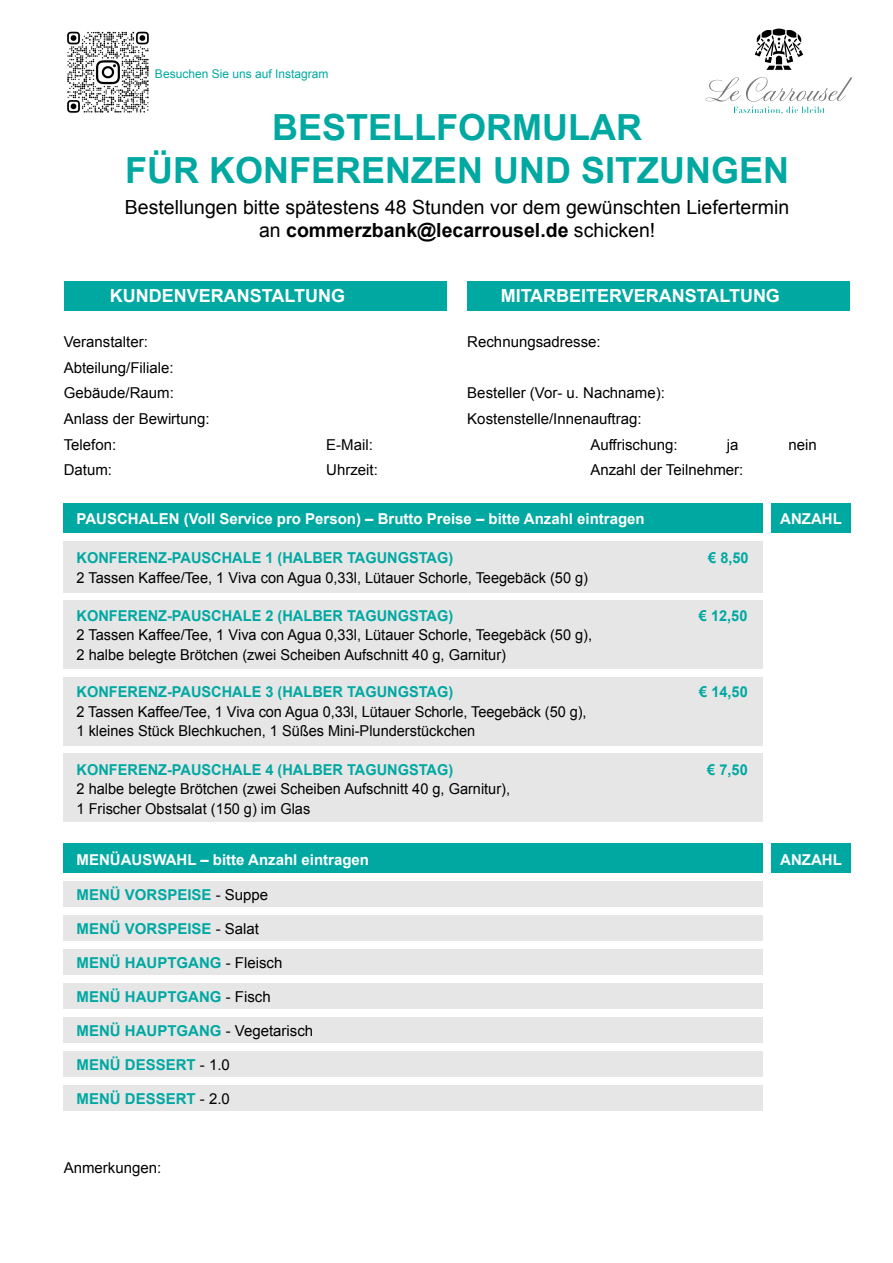
<style>
.page{position:relative;width:893px;height:1263px;background:#fff}
.page>*{position:absolute;margin:0;border:0;box-sizing:border-box;transform-origin:0 0}
.t1{font:700 36px/43.2px "Arial";color:#00a8a2;text-align:center}
.t2{font:19.5px/23.4px "Arial";color:#000;text-align:center}
.t3{font:700 18px "Arial";color:#fff}
.t4{font:15px/19.5px "Arial";color:#000}
.t5{font:700 15px "Arial";color:#00a8a2}
.t6{font:700 15px "Arial";color:#fff}
.t7{font:700 15px "Arial";color:#00a8a2}
.t8{font:12px "Arial";color:#00a8a2}
.s1{font-weight:700}
.s2{font-style:inherit}
.s3{font-weight:400;color:#000}
</style>
<div class="page">
<svg style="left:755px;top:29px;width:48px;height:41px"></svg>
<svg style="left:705px;top:77px;width:147px;height:38px"></svg>
<div style="left:64px;top:881px;width:699px;height:26px;background:#e6e6e6"></div>
<div style="left:64px;top:915px;width:699px;height:26px;background:#e6e6e6"></div>
<div style="left:64px;top:983px;width:699px;height:26px;background:#e6e6e6"></div>
<div style="left:64px;top:1051px;width:699px;height:26px;background:#e6e6e6"></div>
<div style="left:64px;top:949px;width:699px;height:26px;background:#e6e6e6"></div>
<div style="left:64px;top:1017px;width:699px;height:26px;background:#e6e6e6"></div>
<div style="left:64px;top:1085px;width:699px;height:26px;background:#e6e6e6"></div>
<div style="left:771px;top:843px;width:79px;height:30px;background:#00a8a2"></div>
<div style="left:64px;top:843px;width:699px;height:30px;background:#00a8a2"></div>
<div style="left:64px;top:541px;width:699px;height:51px;background:#e6e6e6"></div>
<div style="left:64px;top:601px;width:699px;height:68px;background:#e6e6e6"></div>
<div style="left:64px;top:677px;width:699px;height:68px;background:#e6e6e6"></div>
<div style="left:64px;top:754px;width:699px;height:68px;background:#e6e6e6"></div>
<div style="left:771px;top:503px;width:79px;height:30px;background:#00a8a2"></div>
<div style="left:64px;top:503px;width:699px;height:30px;background:#00a8a2"></div>
<div style="left:467px;top:281px;width:383px;height:29px;background:#00a8a2"></div>
<div style="left:64px;top:281px;width:382px;height:29px;background:#00a8a2"></div>
<img style="left:67px;top:31px;width:82px;height:82px">
<p class="t8" style="left:155px;top:66px;width:175px">Besuchen Sie uns auf Instagram</p>
<h1 class="t1" style="left:125px;top:107px;width:665px">BESTELLFORMULAR<br>FÜR KONFERENZEN UND SITZUNGEN</h1>
<h2 class="t2" style="left:125px;top:196px;width:666px">Bestellungen bitte spätestens 48 Stunden vor dem gewünschten Liefertermin an <span class="s1">commerzbank@lecarrousel.de</span> schicken!</h2>
<p class="t3" style="left:110px;top:284px;width:237px">KUNDENVERANSTALTUNG</p>
<p class="t3" style="left:501px;top:284px;width:281px">MITARBEITERVERANSTALTUNG</p>
<p class="t4" style="left:64px;top:332px;width:86px">Veranstalter:</p>
<p class="t4" style="left:467px;top:332px;width:135px">Rechnungsadresse:</p>
<p class="t4" style="left:64px;top:355px;width:112px;line-height:25.7px">Abteilung/Filiale:<br>Gebäude/Raum:</p>
<p class="t4" style="left:467px;top:383px;width:199px">Besteller (Vor- u. Nachname):</p>
<p class="t4" style="left:64px;top:409px;width:147px">Anlass der Bewirtung:</p>
<p class="t4" style="left:467px;top:409px;width:176px">Kostenstelle/Innenauftrag:</p>
<p class="t4" style="left:64px;top:435px;width:54px">Telefon:</p>
<p class="t4" style="left:326px;top:435px;width:48px">E-Mail:</p>
<p class="t4" style="left:590px;top:435px;width:89px">Auffrischung:</p>
<p class="t4" style="left:727px;top:435px;width:13px">ja</p>
<p class="t4" style="left:788px;top:435px;width:30px">nein</p>
<p class="t4" style="left:64px;top:460px;width:50px">Datum:</p>
<p class="t4" style="left:326px;top:460px;width:53px">Uhrzeit:</p>
<p class="t4" style="left:590px;top:460px;width:155px">Anzahl der Teilnehmer:</p>
<p class="t6" style="left:77px;top:508px;width:570px">PAUSCHALEN (Voll Service pro Person) <span class="s2">– Brutto Preise</span> – bitte Anzahl eintragen</p>
<p class="t6" style="left:780px;top:508px;width:63px">ANZAHL</p>
<p class="t5" style="left:77px;top:548px;width:378px">KONFERENZ-PAUSCHALE 1 (HALBER TAGUNGSTAG)</p>
<p class="t7" style="left:708px;top:548px;width:42px">€ 8,50</p>
<p class="t4" style="left:77px;top:568px;width:513px">2 Tassen Kaffee/Tee, 1 Viva con Agua 0,33l, Lütauer Schorle, Teegebäck (50 g)</p>
<p class="t5" style="left:77px;top:605px;width:378px">KONFERENZ-PAUSCHALE 2 (HALBER TAGUNGSTAG)</p>
<p class="t7" style="left:699px;top:605px;width:50px">€ 12,50</p>
<p class="t4" style="left:77px;top:625px;width:517px">2 Tassen Kaffee/Tee, 1 Viva con Agua 0,33l, Lütauer Schorle, Teegebäck (50 g),<br>2 halbe belegte Brötchen (zwei Scheiben Aufschnitt 40 g, Garnitur)</p>
<p class="t5" style="left:77px;top:682px;width:378px">KONFERENZ-PAUSCHALE 3 (HALBER TAGUNGSTAG)</p>
<p class="t7" style="left:699px;top:682px;width:50px">€ 14,50</p>
<p class="t4" style="left:77px;top:702px;width:511px">2 Tassen Kaffee/Tee, 1 Viva con Agua 0,33l, Lütauer Schorle, Teegebäck (50 g),<br>1 kleines Stück Blechkuchen, 1 Süßes Mini-Plunderstückchen</p>
<p class="t5" style="left:77px;top:759px;width:378px">KONFERENZ-PAUSCHALE 4 (HALBER TAGUNGSTAG)</p>
<p class="t7" style="left:707px;top:759px;width:42px">€ 7,50</p>
<p class="t4" style="left:77px;top:779px;width:435px">2 halbe belegte Brötchen (zwei Scheiben Aufschnitt 40 g, Garnitur),<br>1 Frischer Obstsalat (150 g) im Glas</p>
<p class="t6" style="left:77px;top:849px;width:294px">MENÜAUSWAHL – bitte Anzahl eintragen</p>
<p class="t6" style="left:780px;top:849px;width:63px">ANZAHL</p>
<p class="t5" style="left:77px;top:885px;width:193px">MENÜ VORSPEISE <span class="s3">- Suppe</span></p>
<p class="t5" style="left:77px;top:919px;width:184px">MENÜ VORSPEISE <span class="s3">- Salat</span></p>
<p class="t5" style="left:77px;top:952px;width:207px">MENÜ HAUPTGANG <span class="s3">- Fleisch</span></p>
<p class="t5" style="left:77px;top:986px;width:196px">MENÜ HAUPTGANG <span class="s3">- Fisch</span></p>
<p class="t5" style="left:77px;top:1020px;width:238px">MENÜ HAUPTGANG <span class="s3">- Vegetarisch</span></p>
<p class="t5" style="left:77px;top:1054px;width:155px">MENÜ DESSERT <span class="s3">- 1.0</span></p>
<p class="t5" style="left:77px;top:1088px;width:155px">MENÜ DESSERT <span class="s3">- 2.0</span></p>
<p class="t4" style="left:64px;top:1158px;width:99px">Anmerkungen:</p>
</div>
